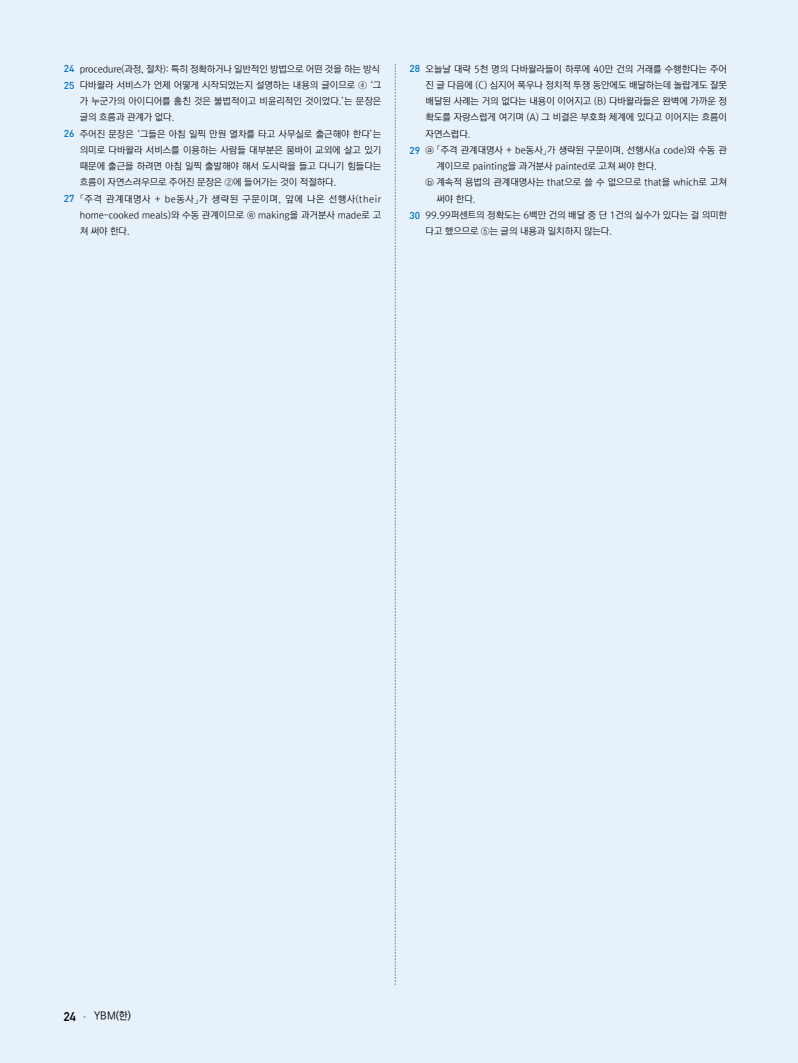
<style>
.page{position:relative;width:798px;height:1063px;background:#fff}
.page>*{position:absolute;margin:0;border:0;box-sizing:border-box;transform-origin:0 0}
.t1{font:10.62px "Ko Pub Dotum PM";color:#000;scale:.95 1}
.t2{font:9.38px "Rix Go PL";color:#000}
.t3{font:9.38px "Rix Go PL";letter-spacing:.055em;color:#000}
.s1{font-family:"DIN Pro";font-weight:500;font-size:10px;color:#0071be}
.s2{font-family:"DIN Alternate";font-weight:700;font-size:12.5px}
.s3{font-family:"DIN Alternate";font-weight:700;font-size:6.25px;color:#9fa0a0}
</style>
<div class="page">
<div style="left:0;top:0;width:797px;height:1063px;background:#e6f1f9"></div>
<svg style="left:395px;top:64px;width:1px;height:921px"></svg>
<p class="t2" style="left:64px;top:64px;width:317px"><span class="s1">24</span> procedure(과정, 절차): 특히 정확하거나 일반적인 방법으로 어떤 것을 하는 방식</p>
<p class="t2" style="left:64px;top:80px;width:319px"><span class="s1">25</span> 다바왈라 서비스가 언제 어떻게 시작되었는지 설명하는 내용의 글이므로 ④ ‘그</p>
<p class="t2" style="left:80px;top:96px;width:303px">가 누군가의 아이디어를 훔친 것은 불법적이고 비윤리적인 것이었다.’는 문장은</p>
<p class="t2" style="left:80px;top:113px;width:96px">글의 흐름과 관계가 없다.</p>
<p class="t2" style="left:64px;top:129px;width:319px"><span class="s1">26</span> 주어진 문장은 ‘그들은 아침 일찍 만원 열차를 타고 사무실로 출근해야 한다’는</p>
<p class="t2" style="left:80px;top:145px;width:303px">의미로 다바왈라 서비스를 이용하는 사람들 대부분은 뭄바이 교외에 살고 있기</p>
<p class="t2" style="left:80px;top:161px;width:303px">때문에 출근을 하려면 아침 일찍 출발해야 해서 도시락을 들고 다니기 힘들다는</p>
<p class="t2" style="left:80px;top:178px;width:258px">흐름이 자연스러우므로 주어진 문장은 ②에 들어가는 것이 적절하다.</p>
<p class="t3" style="left:64px;top:194px;width:319px"><span class="s1">27</span> 「주격 관계대명사 + be동사」가 생략된 구문이며, 앞에 나온 선행사(their</p>
<p class="t2" style="left:80px;top:210px;width:303px">home-cooked meals)와 수동 관계이므로 ⓔ making을 과거분사 made로 고</p>
<p class="t2" style="left:80px;top:226px;width:51px">쳐 써야 한다.</p>
<p class="t2" style="left:409px;top:64px;width:319px"><span class="s1">28</span> 오늘날 대략 5천 명의 다바왈라들이 하루에 40만 건의 거래를 수행한다는 주어</p>
<p class="t2" style="left:425px;top:80px;width:303px">진 글 다음에 (C) 심지어 폭우나 정치적 투쟁 동안에도 배달하는데 놀랍게도 잘못</p>
<p class="t2" style="left:425px;top:96px;width:303px">배달된 사례는 거의 없다는 내용이 이어지고 (B) 다바왈라들은 완벽에 가까운 정</p>
<p class="t2" style="left:425px;top:113px;width:303px">확도를 자랑스럽게 여기며 (A) 그 비결은 부호화 체계에 있다고 이어지는 흐름이</p>
<p class="t2" style="left:425px;top:129px;width:46px">자연스럽다.</p>
<p class="t2" style="left:409px;top:145px;width:319px"><span class="s1">29</span> ⓐ 「주격 관계대명사 + be동사」가 생략된 구문이며, 선행사(a code)와 수동 관</p>
<p class="t2" style="left:436px;top:161px;width:222px">계이므로 painting을 과거분사 painted로 고쳐 써야 한다.</p>
<p class="t2" style="left:425px;top:178px;width:303px">ⓑ 계속적 용법의 관계대명사는 that으로 쓸 수 없으므로 that을 which로 고쳐</p>
<p class="t2" style="left:436px;top:194px;width:40px">써야 한다.</p>
<p class="t2" style="left:409px;top:210px;width:319px"><span class="s1">30</span> 99.99퍼센트의 정확도는 6백만 건의 배달 중 단 1건의 실수가 있다는 걸 의미한</p>
<p class="t2" style="left:425px;top:226px;width:188px">다고 했으므로 ⑤는 글의 내용과 일치하지 않는다.</p>
<p class="t1" style="left:64px;top:1011px;width:72px"><span class="s2">24</span> <span class="s3">•</span> YBM(한)</p>
</div>
